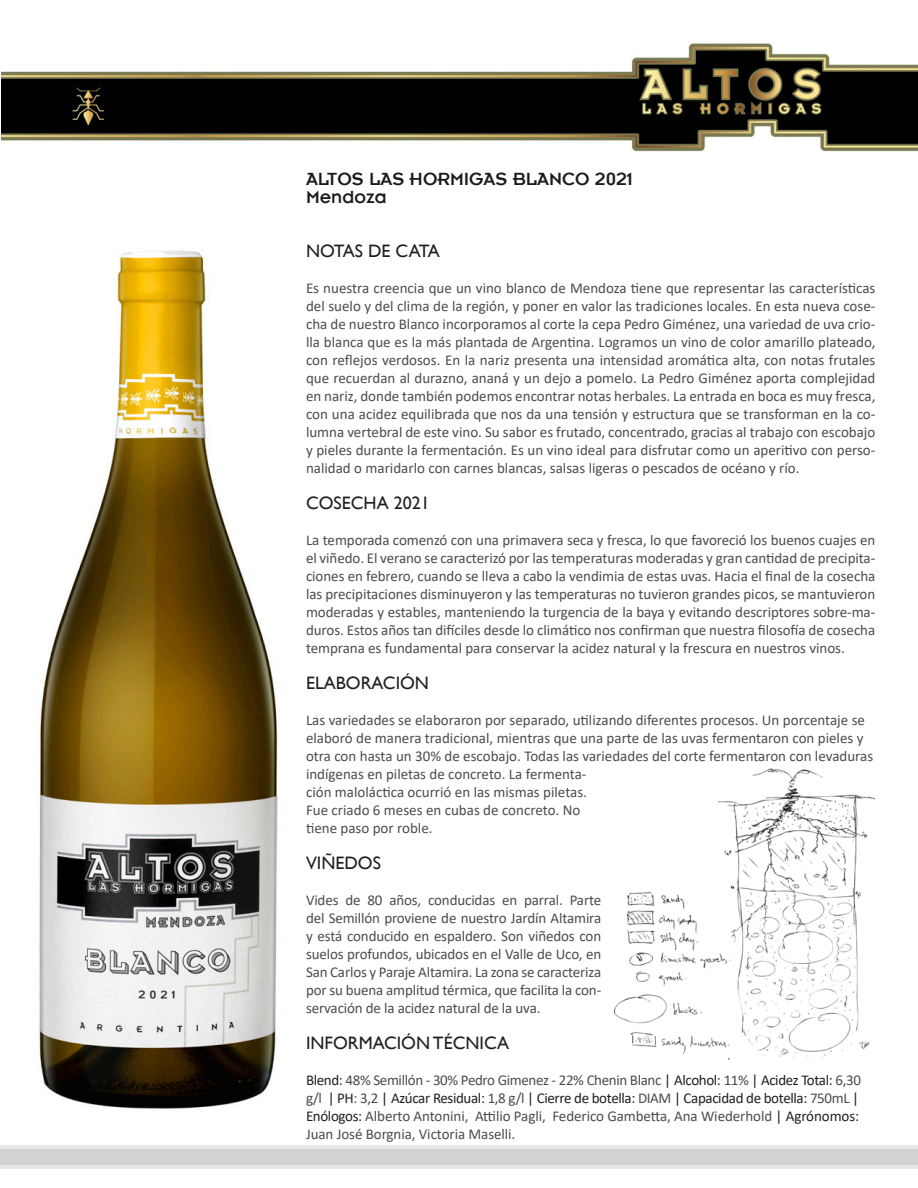
<style>
.page{position:relative;width:918px;height:1188px;background:#fff}
.page>*{position:absolute;margin:0;border:0;box-sizing:border-box;transform-origin:0 0}
.t1{font:19.5px/18px "Insignia LT";color:#1c1a1d}
.Text{font:18px "Gill Sans";color:#231f20}
.Text-2{font:18px "Gill Sans";letter-spacing:-.03em;color:#231f20}
.Text-3{font:15px/18px "Calibri";color:#4b4c4d;text-align:justify}
.s1{color:#231f20}
</style>
<div class="page">
<img style="left:1px;top:43px;width:917px;height:109px">
<div style="left:0;top:1145px;width:918px;height:24px;background:#e6e7e9"></div>
<div style="left:0;top:1150px;width:918px;height:15px;background:#d1d2d4"></div>
<img style="left:39px;top:250px;width:239px;height:859px">
<img style="left:615px;top:769px;width:259px;height:291px">
<p class="t1" style="left:306px;top:170px;width:329px">ALTOS LAS HORMIGAS BLANCO 2021<br>Mendoza</p>
<p class="Text-2" style="left:306px;top:240px;width:135px">NOTAS DE CATA</p>
<p class="Text-3" style="left:306px;top:278px;width:571px">Es nuestra creencia que un vino blanco de Mendoza tiene que representar las características del suelo y del clima de la región, y poner en valor las tradiciones locales. En esta nueva cose&shy;cha de nuestro Blanco incorporamos al corte la cepa Pedro Giménez, una variedad de uva crio&shy;lla blanca que es la más plantada de Argentina. Logramos un vino de color amarillo plateado, con reflejos verdosos. En la nariz presenta una intensidad aromática alta, con notas frutales que recuerdan al durazno, ananá y un dejo a pomelo. La Pedro Giménez aporta complejidad en nariz, donde también podemos encontrar notas herbales. La entrada en boca es muy fresca, con una acidez equilibrada que nos da una tensión y estructura que se transforman en la co&shy;lumna vertebral de este vino. Su sabor es frutado, concentrado, gracias al trabajo con escobajo y pieles durante la fermentación. Es un vino ideal para disfrutar como un aperitivo con perso&shy;nalidad o maridarlo con carnes blancas, salsas ligeras o pescados de océano y río.</p>
<p class="Text" style="left:306px;top:492px;width:125px">COSECHA 2021</p>
<p class="Text-3" style="left:306px;top:530px;width:571px">La temporada comenzó con una primavera seca y fresca, lo que favoreció los buenos cuajes en el viñedo. El verano se caracterizó por las temperaturas moderadas y gran cantidad de precipita&shy;ciones en febrero, cuando se lleva a cabo la vendimia de estas uvas. Hacia el final de la cosecha las precipitaciones disminuyeron y las temperaturas no tuvieron grandes picos, se mantuvieron moderadas y estables, manteniendo la turgencia de la baya y evitando descriptores sobre-ma&shy;duros. Estos años tan difíciles desde lo climático nos confirman que nuestra filosofía de cosecha temprana es fundamental para conservar la acidez natural y la frescura en nuestros vinos.</p>
<p class="Text" style="left:306px;top:672px;width:125px">ELABORACIÓN</p>
<p class="Text-3" style="left:306px;top:710px;width:569px;text-align:left">Las variedades se elaboraron por separado, utilizando diferentes procesos. Un porcentaje se elaboró de manera tradicional, mientras que una parte de las uvas fermentaron con pieles y otra con hasta un 30% de escobajo. Todas las variedades del corte fermentaron con levaduras indígenas en piletas de concreto. La fermenta-<br>ción maloláctica ocurrió en las mismas piletas.<br>Fue criado 6 meses en cubas de concreto. No<br>tiene paso por roble.</p>
<p class="Text" style="left:306px;top:852px;width:76px">VIÑEDOS</p>
<p class="Text-3" style="left:306px;top:890px;width:297px">Vides de 80 años, conducidas en parral. Parte del Semillón proviene de nuestro Jardín Altamira y está conducido en espaldero. Son viñedos con suelos profundos, ubicados en el Valle de Uco, en San Carlos y Paraje Altamira. La zona se caracteriza por su buena amplitud térmica, que facilita la con&shy;servación de la acidez natural de la uva.</p>
<p class="Text" style="left:306px;top:1032px;width:205px">INFORMACIÓN TÉCNICA</p>
<p class="Text-3" style="left:306px;top:1070px;width:556px"><span class="s1">Blend:</span> 48% Semillón - 30% Pedro Gimenez - 22% Chenin Blanc <span class="s1">| Alcohol:</span> 11% <span class="s1">| Acidez Total:</span> 6,30 g/l <span class="s1">| PH</span>: 3,2 <span class="s1">| Azúcar Residual:</span> 1,8 g/l <span class="s1">| Cierre de botella:</span> DIAM <span class="s1">| Capacidad de botella:</span> 750mL <span class="s1">| Enólogos:</span> Alberto Antonini, Attilio Pagli, Federico Gambetta, Ana Wiederhold <span class="s1">| Agrónomos:<br></span>Juan José Borgnia, Victoria Maselli.</p>
</div>
